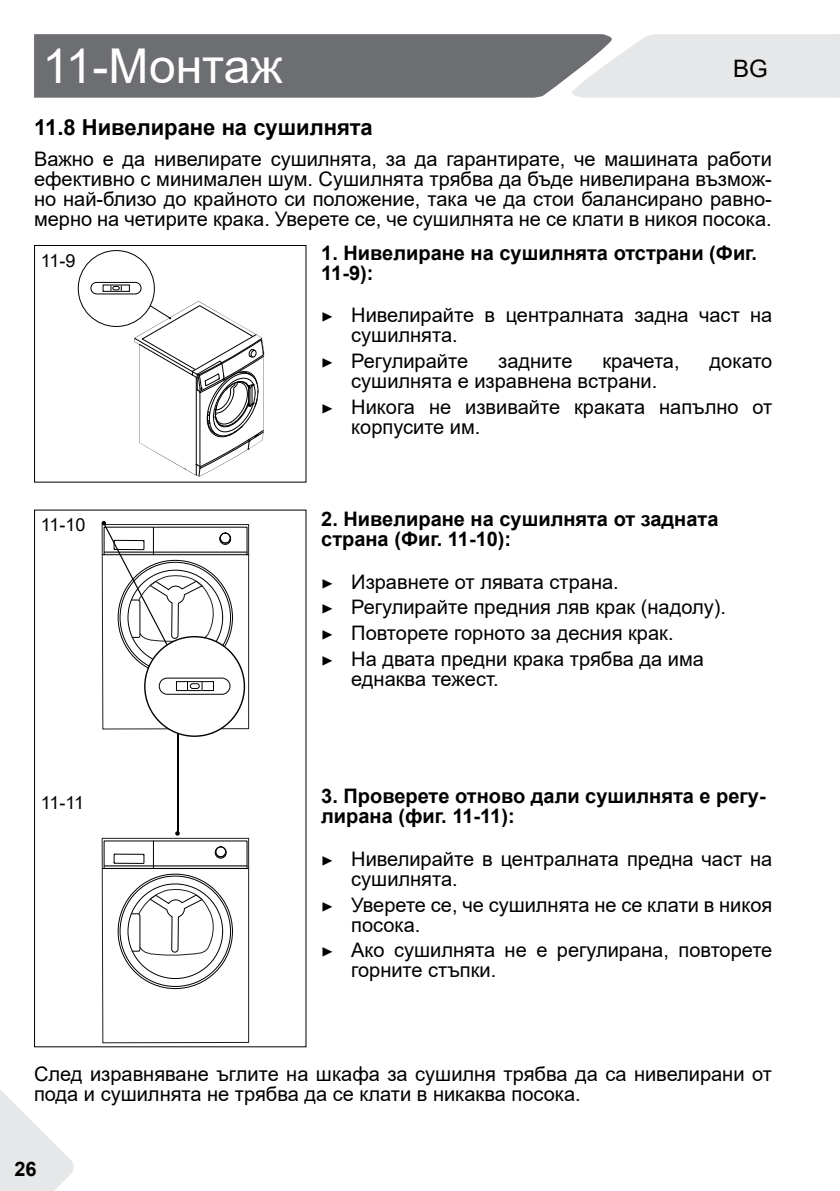
<style>
.page{position:relative;width:840px;height:1191px;background:#fff}
.page>*{position:absolute;margin:0;border:0;box-sizing:border-box;transform-origin:0 0}
.t1{font:48px "Arial";color:#fff}
.t2{font:24px "Arial";color:#000}
.t3{font:700 22px "Arial";color:#000}
.t4{font:20px/20px "Arial";color:#000}
.t5{font:700 20px/20px "Arial";color:#000}
.t6{font:18px "Arial";letter-spacing:-.075em;color:#000}
.s1{font-family:"Minion Pro"}
</style>
<div class="page">
<svg style="left:0;top:1047px;width:75px;height:144px"></svg>
<svg style="left:34px;top:34px;width:805px;height:64px;background:#959698"></svg>
<div style="left:78px;top:250px;width:76px;height:77px;background:#fff;border:1px solid #000;border-radius:50%"></div>
<svg style="left:91px;top:282px;width:50px;height:12px"></svg>
<div style="left:103px;top:285px;width:26px;height:6px;background:#fff"></div>
<svg style="left:110px;top:285px;width:12px;height:6px"></svg>
<svg style="left:134px;top:301px;width:130px;height:175px"></svg>
<div style="left:34px;top:245px;width:272px;height:237px;border:1px solid #000"></div>
<hr style="left:177px;top:733px;width:1px;height:100px;background:#000">
<svg style="left:102px;top:831px;width:147px;height:212px"></svg>
<svg style="left:102px;top:521px;width:147px;height:216px"></svg>
<div style="left:220px;top:533px;width:10px;height:10px;border:1px solid #000;border-radius:50%"></div>
<div style="left:34px;top:509px;width:272px;height:538px;border:1px solid #000"></div>
<h1 class="t1" style="left:43px;top:33px;width:241px">11-Монтаж</h1>
<p class="t2" style="left:732px;top:52px;width:36px">BG</p>
<p class="t3" style="left:34px;top:112px;width:340px">11.8 Нивелиране на сушилнята</p>
<p class="t4" style="left:34px;top:149px;width:739px;text-align:justify">Важно е да нивелирате сушилнята, за да гарантирате, че машината работи ефективно с минимален шум. Сушилнята трябва да бъде нивелирана възмож&shy;но най-близо до крайното си положение, така че да стои балансирано равно&shy;мерно на четирите крака. Уверете се, че сушилнята не се клати в никоя посока.</p>
<p class="t6" style="left:41px;top:248px;width:36px">11-9</p>
<p class="t6" style="left:41px;top:513px;width:46px">11-10</p>
<p class="t6" style="left:41px;top:790px;width:45px">11-11</p>
<p class="t5" style="left:321px;top:243px;width:437px">1. Нивелиране на сушилнята отстрани (Фиг.<br>11-9):</p>
<p class="t4" style="left:351px;top:305px;width:422px;text-indent:-30px"><span class="s1">▶</span> Нивелирайте в централната задна част на сушилнята.</p>
<p class="t4" style="left:321px;top:351px;width:148px"><span class="s1">▶</span> Регулирайте</p>
<p class="t4" style="left:498px;top:351px;width:76px">задните</p>
<p class="t4" style="left:602px;top:351px;width:79px">крачета,</p>
<p class="t4" style="left:709px;top:351px;width:64px">докато</p>
<p class="t4" style="left:321px;top:368px;width:452px;line-height:25.6px;text-indent:30px">сушилнята е изравнена встрани.<br><span class="s1">▶</span> Никога не извивайте краката напълно от</p>
<p class="t4" style="left:351px;top:416px;width:131px">корпусите им.</p>
<p class="t5" style="left:321px;top:509px;width:398px">2. Нивелиране на сушилнята от задната страна (Фиг. 11-10):</p>
<p class="t4" style="left:321px;top:568px;width:406px;line-height:25.6px"><span class="s1">▶</span> Изравнете от лявата страна.<br><span class="s1">▶</span> Регулирайте предния ляв крак (надолу). <span class="s1">▶</span> Повторете горното за десния крак.<br><span class="s1">▶</span> На двата предни крака трябва да има</p>
<p class="t4" style="left:351px;top:668px;width:149px">еднаква тежест.</p>
<p class="t5" style="left:321px;top:786px;width:446px">3. Проверете отново дали сушилнята е регу&shy;лирана (фиг. 11-11):</p>
<p class="t4" style="left:351px;top:849px;width:422px;text-indent:-30px"><span class="s1">▶</span> Нивелирайте в централната предна част на сушилнята.</p>
<p class="t4" style="left:351px;top:894px;width:422px;text-indent:-30px"><span class="s1">▶</span> Уверете се, че сушилнята не се клати в никоя посока.</p>
<p class="t4" style="left:351px;top:940px;width:422px;text-indent:-30px"><span class="s1">▶</span> Ако сушилнята не е регулирана, повторете горните стъпки.</p>
<p class="t4" style="left:34px;top:1064px;width:739px">След изравняване ъглите на шкафа за сушилня трябва да са нивелирани от пода и сушилнята не трябва да се клати в никаква посока.</p>
<p class="t5" style="left:14px;top:1158px;width:24px">26</p>
</div>
